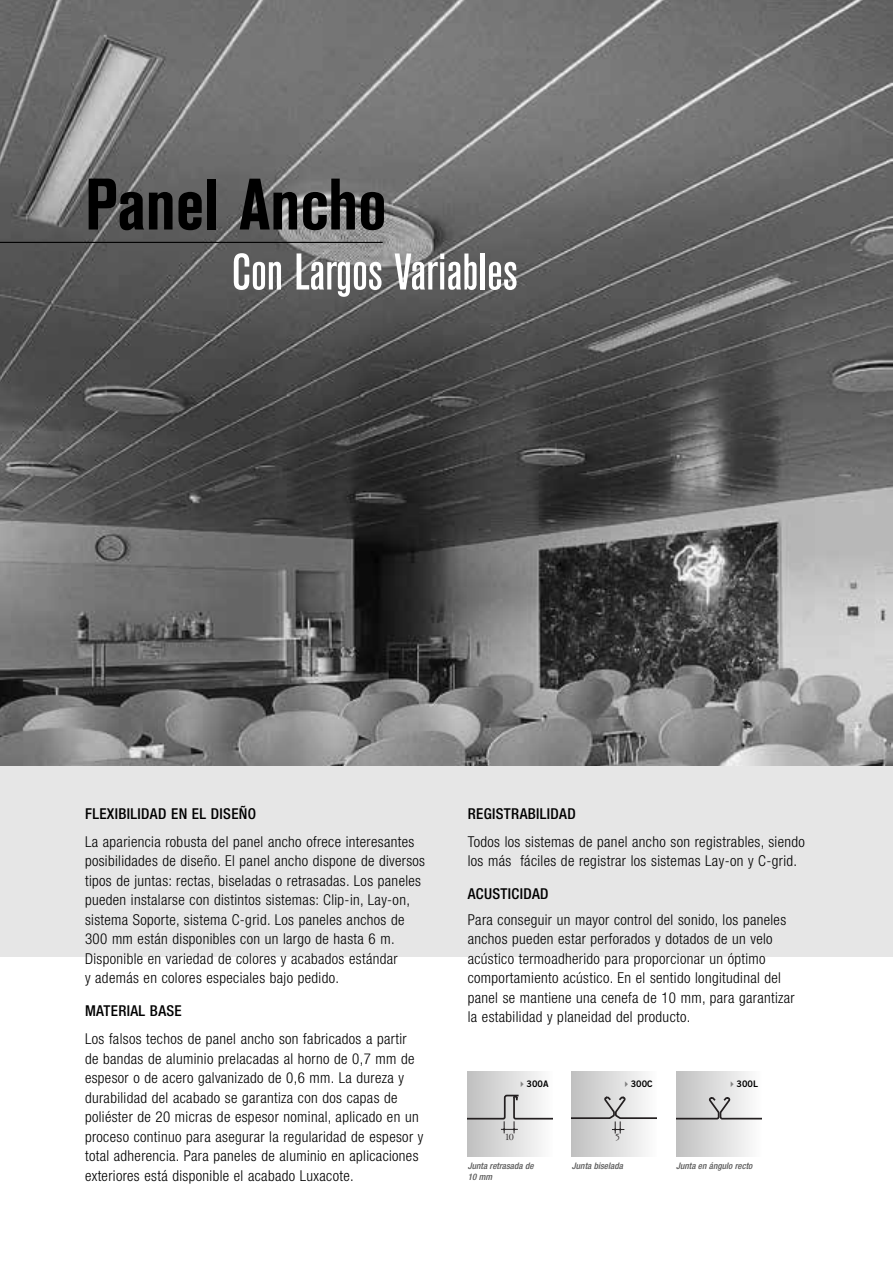
<style>
.page{position:relative;width:893px;height:1263px;background:#fff}
.page>*{position:absolute;margin:0;border:0;box-sizing:border-box;transform-origin:0 0}
.t1{font:700 condensed 72px "Akzidenz Grotesk BE";color:#000}
.t2{font:500 condensed 51px "Akzidenz Grotesk BE";color:#fff}
.t3{font:300 condensed 15px/19.5px "Helvetica Neue";letter-spacing:.025em;color:#000}
.t4{font:500 condensed 15px "Helvetica Neue";letter-spacing:.025em;color:#000}
.t5{font:10.35px "Garamond Three";color:#231f20}
.t6{font:italic 500 condensed 9px/10.8px "Helvetica Neue";letter-spacing:.005em;color:#595959}
.t7{font:9px "Trade Gothic Bold Two";color:#000}
</style>
<div class="page">
<div style="left:0;top:64px;width:893px;height:893px;background:#e6e6e6"></div>
<img style="left:0;top:0;width:893px;height:765px">
<hr style="left:0;top:242px;width:383px;height:1px;background:#000">
<div style="left:468px;top:1071px;width:85px;height:86px;background:linear-gradient(to right,#c0c0c0,#fdfdfd)"></div>
<svg style="left:468px;top:1095px;width:85px;height:38px"></svg>
<div style="left:572px;top:1071px;width:85px;height:86px;background:linear-gradient(to right,#c0c0c0,#fdfdfd)"></div>
<svg style="left:572px;top:1096px;width:85px;height:37px"></svg>
<svg style="left:676px;top:1071px;width:85px;height:86px"></svg>
<svg style="left:676px;top:1097px;width:85px;height:22px"></svg>
<svg style="left:521px;top:1082px;width:3px;height:5px"></svg>
<svg style="left:625px;top:1082px;width:3px;height:5px"></svg>
<svg style="left:731px;top:1082px;width:3px;height:5px"></svg>
<h1 class="t1" style="left:85px;top:179px;width:303px">Panel Ancho</h1>
<h2 class="t2" style="left:232px;top:253px;width:288px">Con Largos Variables</h2>
<p class="t4" style="left:85px;top:808px;width:173px">FLEXIBILIDAD EN EL DISEÑO</p>
<p class="t3" style="left:85px;top:833px;width:342px">La apariencia robusta del panel ancho ofrece interesantes posibilidades de diseño. El panel ancho dispone de diversos tipos de juntas: rectas, biseladas o retrasadas. Los paneles pueden instalarse con distintos sistemas: Clip-in, Lay-on, sistema Soporte, sistema C-grid. Los paneles anchos de 300 mm están disponibles con un largo de hasta 6 m.<br>Disponible en variedad de colores y acabados estándar<br>y además en colores especiales bajo pedido.</p>
<p class="t4" style="left:85px;top:1005px;width:98px">MATERIAL BASE</p>
<p class="t3" style="left:85px;top:1030px;width:340px">Los falsos techos de panel ancho son fabricados a partir de bandas de aluminio prelacadas al horno de 0,7 mm de espesor o de acero galvanizado de 0,6 mm. La dureza y durabilidad del acabado se garantiza con dos capas de poliéster de 20 micras de espesor nominal, aplicado en un proceso continuo para asegurar la regularidad de espesor y total adherencia. Para paneles de aluminio en aplicaciones exteriores está disponible el acabado Luxacote.</p>
<p class="t4" style="left:468px;top:808px;width:110px">REGISTRABILIDAD</p>
<p class="t3" style="left:468px;top:833px;width:339px">Todos los sistemas de panel ancho son registrables, siendo los más fáciles de registrar los sistemas Lay-on y C-grid.</p>
<p class="t4" style="left:468px;top:888px;width:82px">ACUSTICIDAD</p>
<p class="t3" style="left:468px;top:911px;width:329px">Para conseguir un mayor control del sonido, los paneles anchos pueden estar perforados y dotados de un velo acústico termoadherido para proporcionar un óptimo comportamiento acústico. En el sentido longitudinal del panel se mantiene una cenefa de 10 mm, para garantizar la estabilidad y planeidad del producto.</p>
<p class="t7" style="left:527px;top:1081px;width:23px">300A</p>
<p class="t7" style="left:631px;top:1081px;width:23px">300C</p>
<p class="t7" style="left:736px;top:1081px;width:23px">300L</p>
<p class="t5" style="left:505px;top:1133px;width:11px">10</p>
<p class="t5" style="left:615px;top:1133px;width:7px">5</p>
<p class="t6" style="left:468px;top:1162px;width:67px">Junta retrasada de<br>10 mm</p>
<p class="t6" style="left:572px;top:1162px;width:52px">Junta biselada</p>
<p class="t6" style="left:676px;top:1162px;width:78px">Junta en ángulo recto</p>
</div>
